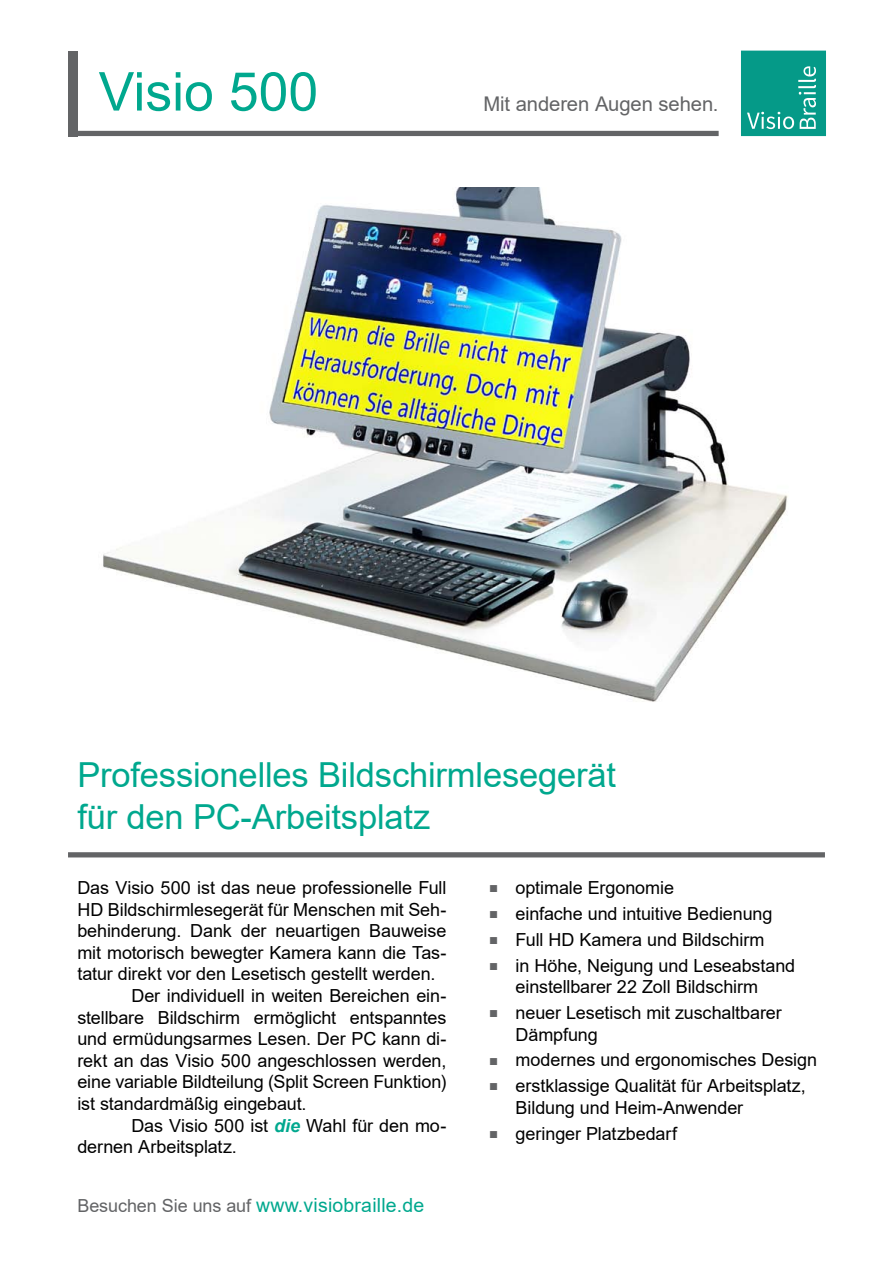
<style>
.page{position:relative;width:893px;height:1263px;background:#fff}
.page>*{position:absolute;margin:0;border:0;box-sizing:border-box;transform-origin:0 0}
.t1{font:53.7px "Arial";color:#00a88e}
.t2{font:34.5px/41.4px "Arial";letter-spacing:-.005em;color:#00a88e}
.t3{font:20.25px "Arial";letter-spacing:-.005em;color:#636466}
.t4{font:19.5px "Arial";letter-spacing:.01em;color:#00a88e}
.t5{font:18px/21.6px "Arial";letter-spacing:-.005em;color:#000}
.s1{font-weight:700;font-style:italic;color:#00a88e}
.s2{font-size:18px;color:#636466}
.s3{font-size:15px;color:#636466}
</style>
<div class="page">
<div style="left:68px;top:131px;width:651px;height:5px;background:#636466"></div>
<div style="left:68px;top:852px;width:757px;height:5px;background:#636466"></div>
<div style="left:68px;top:51px;width:9px;height:85px;background:#636466"></div>
<svg style="left:741px;top:51px;width:85px;height:85px;background:#18a191"></svg>
<img style="left:103px;top:187px;width:685px;height:515px">
<h1 class="t1" style="left:99px;top:55px;width:221px">Visio 500</h1>
<p class="t3" style="left:483px;top:89px;width:237px">Mit anderen Augen sehen.</p>
<h2 class="t2" style="left:77px;top:754px;width:540px">Professionelles Bildschirmlesegerät für den PC-Arbeitsplatz</h2>
<p class="t5" style="left:77px;top:877px;width:370px">Das Visio 500 ist das neue professionelle Full</p>
<p class="t5" style="left:77px;top:898px;width:371px">HD Bildschirmlesegerät für Menschen mit Seh-</p>
<p class="t5" style="left:77px;top:920px;width:371px">behinderung. Dank der neuartigen Bauweise</p>
<p class="t5" style="left:77px;top:941px;width:371px">mit motorisch bewegter Kamera kann die Tas-</p>
<p class="t5" style="left:77px;top:963px;width:360px">tatur direkt vor den Lesetisch gestellt werden.</p>
<p class="t5" style="left:131px;top:985px;width:317px">Der individuell in weiten Bereichen ein-</p>
<p class="t5" style="left:77px;top:1006px;width:371px">stellbare Bildschirm ermöglicht entspanntes</p>
<p class="t5" style="left:77px;top:1028px;width:371px">und ermüdungsarmes Lesen. Der PC kann di-</p>
<p class="t5" style="left:77px;top:1049px;width:370px">rekt an das Visio 500 angeschlossen werden,</p>
<p class="t5" style="left:77px;top:1071px;width:370px">eine variable Bildteilung (Split Screen Funktion)</p>
<p class="t5" style="left:77px;top:1093px;width:231px">ist standardmäßig eingebaut.</p>
<p class="t5" style="left:131px;top:1114px;width:317px">Das Visio 500 ist <span class="s1">die</span> Wahl für den mo-</p>
<p class="t5" style="left:77px;top:1136px;width:161px">dernen Arbeitsplatz.</p>
<p class="t4" style="left:77px;top:1192px;width:349px"><span class="s2">Besuchen Sie uns auf</span> www.visiobraille.de</p>
<p class="t5" style="left:489px;top:877px;width:187px"><span class="s3">■</span> optimale Ergonomie</p>
<p class="t5" style="left:489px;top:903px;width:285px"><span class="s3">■</span> einfache und intuitive Bedienung</p>
<p class="t5" style="left:489px;top:928px;width:277px"><span class="s3">■</span> Full HD Kamera und Bildschirm</p>
<p class="t5" style="left:489px;top:954px;width:308px;text-align:center"><span class="s3">■</span> in Höhe, Neigung und Leseabstand einstellbarer 22 Zoll Bildschirm</p>
<p class="t5" style="left:516px;top:1002px;width:268px;text-indent:-27px"><span class="s3">■</span> neuer Lesetisch mit zuschaltbarer<br>Dämpfung</p>
<p class="t5" style="left:489px;top:1049px;width:330px"><span class="s3">■</span> modernes und ergonomisches Design</p>
<p class="t5" style="left:516px;top:1075px;width:292px;text-indent:-27px"><span class="s3">■</span> erstklassige Qualität für Arbeitsplatz,<br>Bildung und Heim-Anwender</p>
<p class="t5" style="left:489px;top:1122px;width:190px"><span class="s3">■</span> geringer Platzbedarf</p>
</div>
